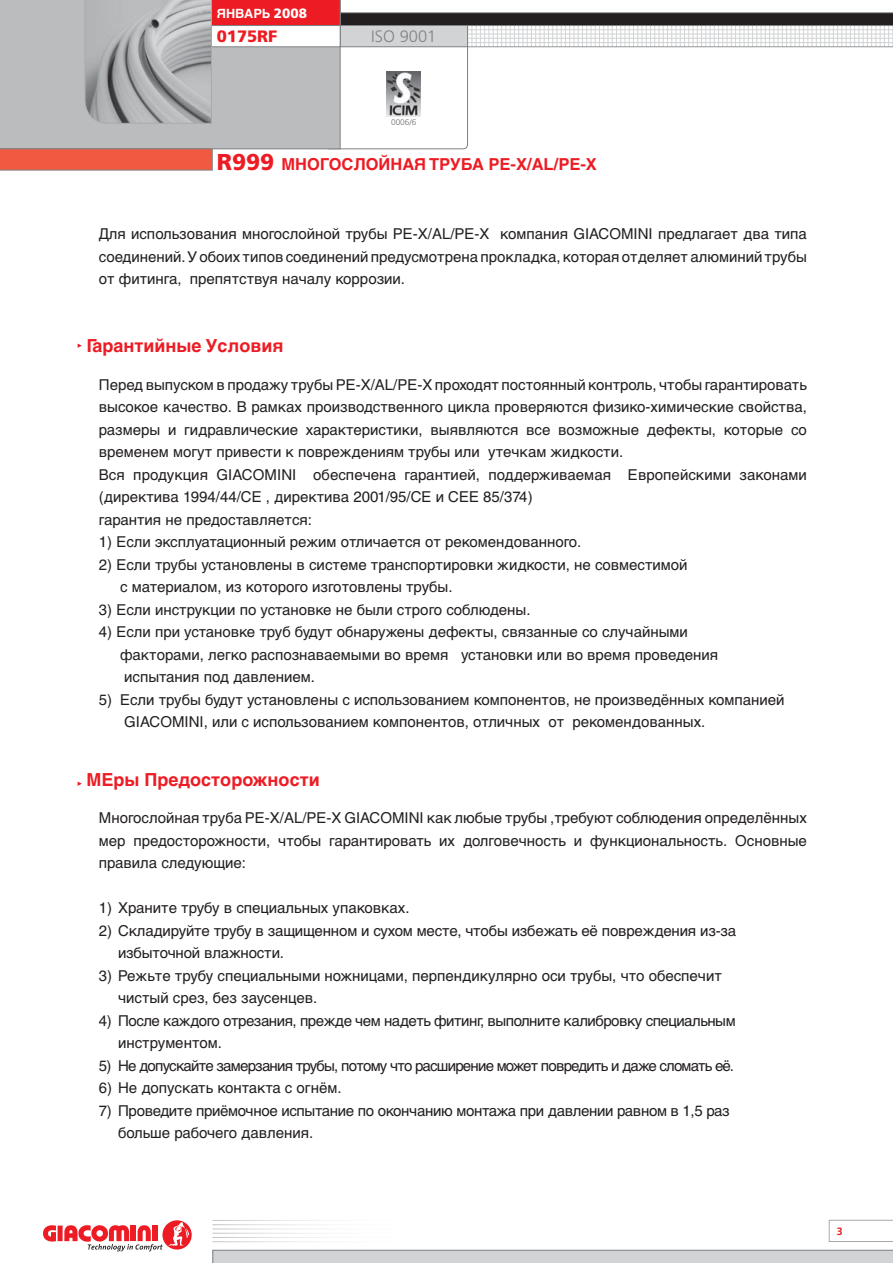
<style>
.page{position:relative;width:893px;height:1263px;background:#fff}
.page>*{position:absolute;margin:0;border:0;box-sizing:border-box;transform-origin:0 0}
.t1{font:700 18px "Helvetica Cyr";color:#ed1c24}
.t2{font:700 16.5px "Helvetica Cyr";color:#ed1c24}
.t3{font:300 16.5px "Frutiger";color:#808285}
.t4{font:900 16.5px "Frutiger";color:#ed1c24}
.t5{font:15px/22.5px "Helvetica Cyr Upright";color:#231f20}
.t6{font:15px/22.5px "Helvetica Cyr Upright";letter-spacing:-.02em;color:#231f20}
.t7{font:15px/22.5px "Helvetica Cyr Upright";letter-spacing:-.03em;color:#231f20}
.t8{font:15px "Helvetica Cyr Upright";letter-spacing:-.05em;color:#231f20}
.t9{font:700 12.75px "Helvetica Cyr";color:#fff}
.t10{font:700 10.5px "Frutiger";color:#ed1c24}
.t11{font:300 8.25px "Frutiger";color:#6d6e70}
.s1{font-family:"Frutiger";font-weight:900;font-size:13.5px}
.s2{font-family:"Frutiger";font-weight:900;font-size:22.95px}
</style>
<div class="page">
<div style="left:0;top:0;width:340px;height:149px;background:#babcbe"></div>
<svg style="left:0;top:148px;width:213px;height:23px;background:#e5614a"></svg>
<svg style="left:85px;top:0;width:808px;height:124px"></svg>
<svg style="left:213px;top:1250px;width:680px;height:13px;background:#cccecf"></svg>
<svg style="left:43px;top:1225px;width:13px;height:17px"></svg>
<div style="left:58px;top:1225px;width:5px;height:16px;background:#ed1c24"></div>
<svg style="left:162px;top:1220px;width:30px;height:30px"></svg>
<svg style="left:64px;top:1222px;width:125px;height:29px"></svg>
<svg style="left:829px;top:1220px;width:64px;height:22px"></svg>
<p class="t9" style="left:217px;top:8px;width:92px">ЯНВАРЬ <span class="s1">2008</span></p>
<p class="t4" style="left:217px;top:29px;width:62px">0175RF</p>
<p class="t3" style="left:371px;top:29px;width:67px">ISO 9001</p>
<p class="t11" style="left:391px;top:118px;width:27px">0006/6</p>
<p class="t2" style="left:217px;top:158px;width:381px"><span class="s2">R999</span> МНОГОСЛОЙНАЯ ТРУБА РЕ-Х/AL/PE-X</p>
<p class="t5" style="left:99px;top:224px;width:709px;text-align:justify">Для использования многослойной трубы PE-X/AL/PE-X компания GIACOMINI предлагает два типа соединений. У обоих типов соединений предусмотрена прокладка, которая отделяет алюминий трубы от фитинга, препятствуя началу коррозии.</p>
<p class="t1" style="left:87px;top:339px;width:198px">Гарантийные Условия</p>
<p class="t5" style="left:99px;top:375px;width:709px">Перед выпуском в продажу трубы PE-X/AL/PE-X проходят постоянный контроль, чтобы гарантировать высокое качество. В рамках производственного цикла проверяются физико-химические свойства, размеры и гидравлические характеристики, выявляются все возможные дефекты, которые со временем могут привести к повреждениям трубы или утечкам жидкости.<br>Вся продукция GIACOMINI обеспечена гарантией, поддерживаемая Европейскими законами (директива 1994/44/CE , директива 2001/95/CE и CEE 85/374)<br>гарантия не предоставляется:</p>
<p class="t5" style="left:99px;top:532px;width:484px">1) Если эксплуатационный режим отличается от рекомендованного.</p>
<p class="t5" style="left:120px;top:555px;width:569px;text-indent:-21px">2) Если трубы установлены в системе транспортировки жидкости, не совместимой с материалом, из которого изготовлены трубы.</p>
<p class="t5" style="left:99px;top:600px;width:433px">3) Если инструкции по установке не были строго соблюдены.</p>
<p class="t5" style="left:120px;top:622px;width:600px;text-indent:-21px">4) Если при установке труб будут обнаружены дефекты, связанные со случайными факторами, легко распознаваемыми во время установки или во время проведения испытания под давлением.</p>
<p class="t5" style="left:124px;top:690px;width:662px;text-indent:-25px">5) Если трубы будут установлены с использованием компонентов, не произведённых компанией<br>GIACOMINI, или с использованием компонентов, отличных от рекомендованных.</p>
<p class="t1" style="left:87px;top:773px;width:235px">МЕры Предосторожности</p>
<p class="t5" style="left:99px;top:808px;width:709px;text-align:justify">Многослойная труба PE-X/AL/PE-X GIACOMINI как любые трубы ,требуют соблюдения определённых мер предосторожности, чтобы гарантировать их долговечность и функциональность. Основные правила следующие:</p>
<p class="t5" style="left:99px;top:898px;width:312px">1) Храните трубу в специальных упаковках.</p>
<p class="t5" style="left:118px;top:921px;width:620px;text-indent:-19px">2) Складируйте трубу в защищенном и сухом месте, чтобы избежать её повреждения из-за избыточной влажности.</p>
<p class="t5" style="left:118px;top:966px;width:605px;text-indent:-19px">3) Режьте трубу специальными ножницами, перпендикулярно оси трубы, что обеспечит чистый срез, без заусенцев.</p>
<p class="t7" style="left:118px;top:1011px;width:619px;text-indent:-19px">4) После каждого отрезания, прежде чем надеть фитинг, выполните калибровку специальным инструментом.</p>
<p class="t8" style="left:99px;top:1060px;width:637px">5) Не допускайте замерзания трубы, потому что расширение может повредить и даже сломать её.</p>
<p class="t5" style="left:99px;top:1078px;width:244px">6) Не допускать контакта с огнём.</p>
<p class="t6" style="left:118px;top:1101px;width:613px;text-indent:-19px">7) Проведите приёмочное испытание по окончанию монтажа при давлении равном в 1,5 раз больше рабочего давления.</p>
<p class="t10" style="left:837px;top:1227px;width:7px">3</p>
</div>
